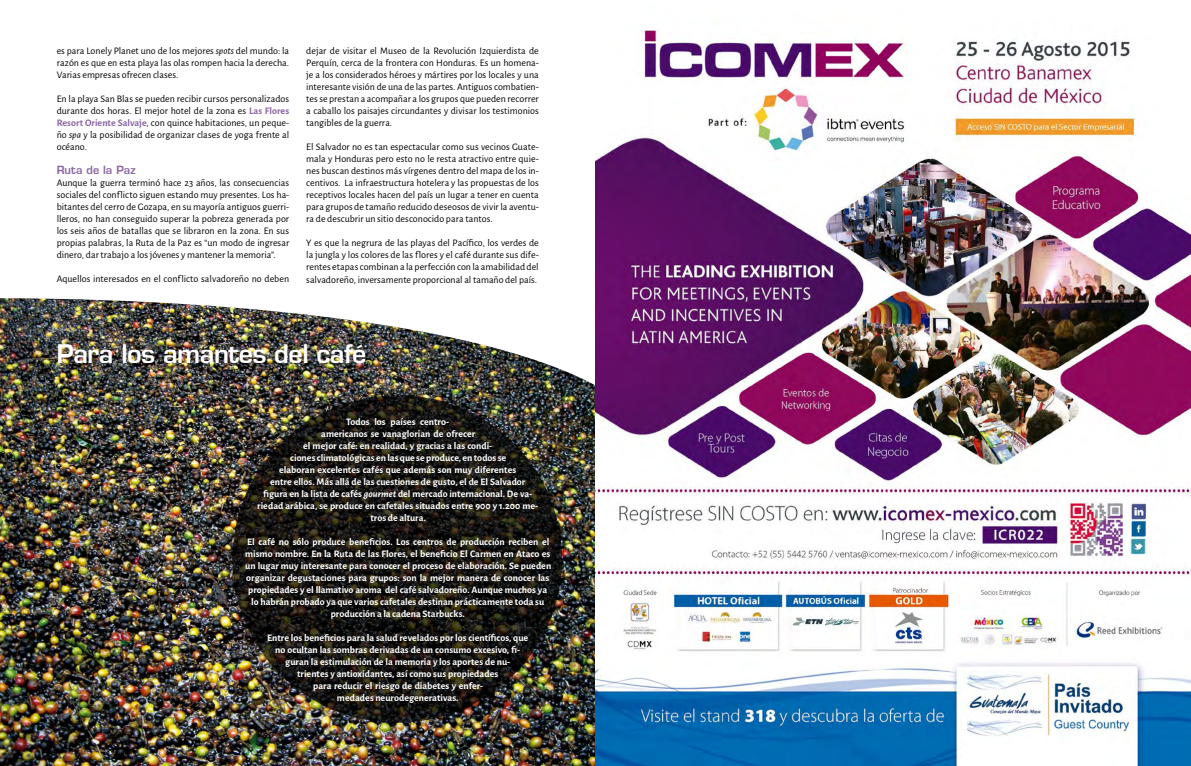
<style>
.page{position:relative;width:1191px;height:766px;background:#fff}
.page>*{position:absolute;margin:0;border:0;box-sizing:border-box;transform-origin:0 0}
.t1{font:700 25px "Euromode";letter-spacing:-.02em;color:#fff}
.t2{font:700 11px "Euromode";color:#8a66a2}
.t3{font:10px/12px "Alegreya Sans";color:#000;text-align:justify}
.t4{font:700 10px/12px "Alegreya Sans";color:#fff;text-align:center}
.s1{font-style:italic}
.s2{font-weight:700;color:#8a66a2}
</style>
<div class="page">
<img style="left:0;top:298px;width:595px;height:467px">
<svg style="left:232px;top:395px;width:330px;height:327px;background:#181612"></svg>
<img style="left:595px;top:30px;width:596px;height:735px">
<p class="t3" style="left:57px;top:45px;width:234px">es para Lonely Planet uno de los mejores <span class="s1">spots</span> del mundo: la razón es que en esta playa las olas rompen hacia la derecha.<br>Varias empresas ofrecen clases.</p>
<p class="t3" style="left:57px;top:93px;width:234px">En la playa San Blas se pueden recibir cursos personalizados durante dos horas. El mejor hotel de la zona es <span class="s2">Las Flores Resort Oriente Salvaje</span>, con quince habitaciones, un peque&shy;ño <span class="s1">spa</span> y la posibilidad de organizar clases de yoga frente al océano.</p>
<p class="t2" style="left:57px;top:163px;width:80px">Ruta de la Paz</p>
<p class="t3" style="left:57px;top:177px;width:234px">Aunque la guerra terminó hace 23 años, las consecuencias sociales del conflicto siguen estando muy presentes. Los ha&shy;bitantes del cerro de Gozapa, en su mayoría antiguos guerri&shy;lleros, no han conseguido superar la pobreza generada por los seis años de batallas que se libraron en la zona. En sus propias palabras, la Ruta de la Paz es “un modo de ingresar dinero, dar trabajo a los jóvenes y mantener la memoria”.</p>
<p class="t3" style="left:57px;top:273px;width:234px">Aquellos interesados en el conflicto salvadoreño no deben</p>
<p class="t3" style="left:306px;top:45px;width:234px">dejar de visitar el Museo de la Revolución Izquierdista de Perquín, cerca de la frontera con Honduras. Es un homena&shy;je a los considerados héroes y mártires por los locales y una interesante visión de una de las partes. Antiguos combatien&shy;tes se prestan a acompañar a los grupos que pueden recorrer a caballo los paisajes circundantes y divisar los testimonios tangibles de la guerra.</p>
<p class="t3" style="left:306px;top:141px;width:234px">El Salvador no es tan espectacular como sus vecinos Guate&shy;mala y Honduras pero esto no le resta atractivo entre quie&shy;nes buscan destinos más vírgenes dentro del mapa de los in&shy;centivos. La infraestructura hotelera y las propuestas de los receptivos locales hacen del país un lugar a tener en cuenta para grupos de tamaño reducido deseosos de vivir la aventu&shy;ra de descubrir un sitio desconocido para tantos.</p>
<p class="t3" style="left:306px;top:237px;width:234px">Y es que la negrura de las playas del Pacífico, los verdes de la jungla y los colores de las flores y el café durante sus dife&shy;rentes etapas combinan a la perfección con la amabilidad del salvadoreño, inversamente proporcional al tamaño del país.</p>
<h1 class="t1" style="left:57px;top:338px;width:311px">Para los amantes del café</h1>
<p class="t4" style="left:257px;top:414px;width:282px">Todos los países centro-<br>americanos se vanaglorian de ofrecer<br>el mejor café: en realidad, y gracias a las condi-<br>ciones climatológicas en las que se produce, en todos se<br>elaboran excelentes cafés que además son muy diferentes<br>entre ellos. Más allá de las cuestiones de gusto, el de El Salvador figura en la lista de cafés <span class="s1">gourmet</span> del mercado internacional. De va&shy;riedad arábica, se produce en cafetales situados entre 900 y 1.200 me&shy;tros de altura.</p>
<p class="t4" style="left:245px;top:534px;width:307px">El café no sólo produce beneficios. Los centros de producción reciben el mismo nombre. En la Ruta de las Flores, el beneficio El Carmen en Ataco es un lugar muy interesante para conocer el proceso de elaboración. Se pueden organizar degustaciones para grupos: son la mejor manera de conocer las propiedades y el llamativo aroma del café salvadoreño. Aunque muchos ya lo habrán probado ya que varios cafetales destinan prácticamente toda su producción a la cadena Starbucks.</p>
<p class="t4" style="left:267px;top:630px;width:262px">Entre los beneficios para la salud revelados por los científicos, que no ocultan las sombras derivadas de un consumo excesivo, fi&shy;guran la estimulación de la memoria y los aportes de nu-<br>trientes y antioxidantes, así como sus propiedades<br>para reducir el riesgo de diabetes y enfer-<br>medades neurodegenerativas.</p>
</div>
